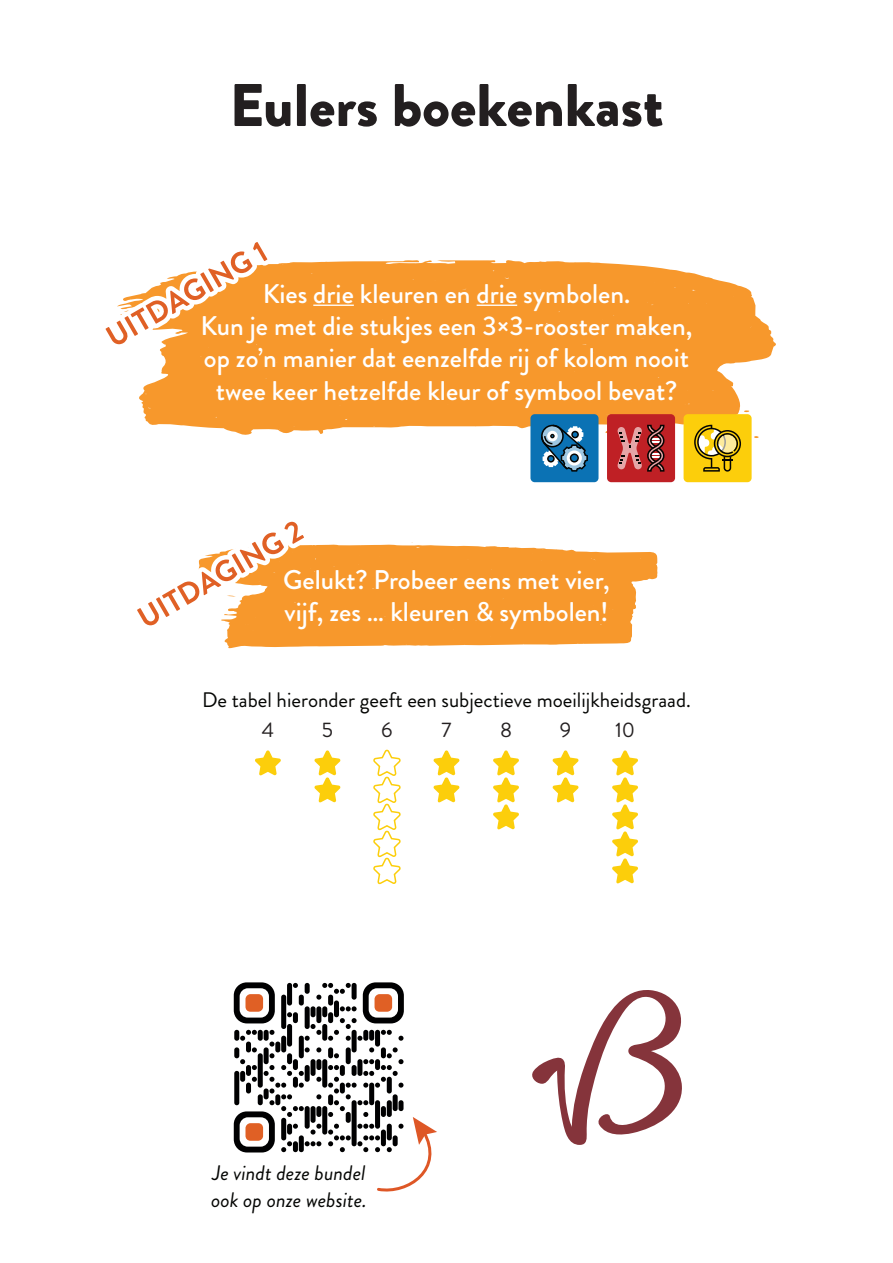
<style>
.page{position:relative;width:893px;height:1263px;background:#fff}
.page>*{position:absolute;margin:0;border:0;box-sizing:border-box;transform-origin:0 0}
.t1{font:900 60px "Brandon Grotesque";color:#231f20}
.t2{font:500 27px/32.4px "Brandon Grotesque";color:#fff;text-align:center}
.t3{font:21px "Brandon Grotesque";color:#040503}
.t4{font:italic 21px/27px "Brandon Grotesque";color:#040503}
.t5{font:21px "Brandon Grotesque";color:#231f20}
</style>
<div class="page">
<svg style="left:139px;top:260px;width:637px;height:175px;background:#f7a344"></svg>
<hr style="left:313px;top:305px;width:41px;height:1px;background:#fff">
<hr style="left:477px;top:305px;width:40px;height:1px;background:#fff">
<svg style="left:224px;top:544px;width:434px;height:105px;background:#f7a445"></svg>
<svg style="left:254px;top:750px;width:27px;height:26px"></svg>
<svg style="left:314px;top:750px;width:27px;height:53px"></svg>
<svg style="left:433px;top:750px;width:27px;height:53px"></svg>
<svg style="left:493px;top:750px;width:26px;height:80px"></svg>
<svg style="left:552px;top:750px;width:27px;height:53px"></svg>
<svg style="left:612px;top:750px;width:26px;height:134px"></svg>
<svg style="left:371px;top:749px;width:30px;height:136px"></svg>
<div style="left:684px;top:414px;width:68px;height:68px;background:#fcce0b;border-radius:4px"></div>
<div style="left:607px;top:414px;width:68px;height:68px;background:#bf2025;border-radius:4px"></div>
<div style="left:530px;top:414px;width:68px;height:68px;background:#0b72b4;border-radius:4px"></div>
<svg style="left:605px;top:425px;width:59px;height:47px"></svg>
<svg style="left:694px;top:424px;width:47px;height:48px"></svg>
<svg style="left:541px;top:425px;width:47px;height:47px"></svg>
<svg style="left:532px;top:990px;width:150px;height:155px"></svg>
<svg style="left:234px;top:982px;width:203px;height:210px"></svg>
<svg style="left:105px;top:242px;width:167px;height:107px"></svg>
<svg style="left:137px;top:521px;width:172px;height:109px"></svg>
<h1 class="t1" style="left:229px;top:63px;width:436px">Eulers boekenkast</h1>
<p class="t2" style="left:201px;top:277px;width:493px">Kies drie kleuren en drie symbolen.<br>Kun je met die stukjes een 3×3-rooster maken, op zo’n manier dat eenzelfde rij of kolom nooit twee keer hetzelfde kleur of symbool bevat?</p>
<p class="t2" style="left:283px;top:564px;width:328px;text-align:left">Gelukt? Probeer eens met vier, vijf, zes … kleuren &amp; symbolen!</p>
<p class="t3" style="left:202px;top:686px;width:490px">De tabel hieronder geeft een subjectieve moeilijkheidsgraad.</p>
<p class="t5" style="left:262px;top:715px;width:14px">4</p>
<p class="t5" style="left:322px;top:715px;width:13px">5</p>
<p class="t5" style="left:381px;top:715px;width:13px">6</p>
<p class="t5" style="left:441px;top:715px;width:11px">7</p>
<p class="t5" style="left:500px;top:715px;width:14px">8</p>
<p class="t5" style="left:560px;top:715px;width:13px">9</p>
<p class="t5" style="left:615px;top:715px;width:22px">10</p>
<p class="t4" style="left:211px;top:1159px;width:157px">Je vindt deze bundel ook op onze website.</p>
</div>
